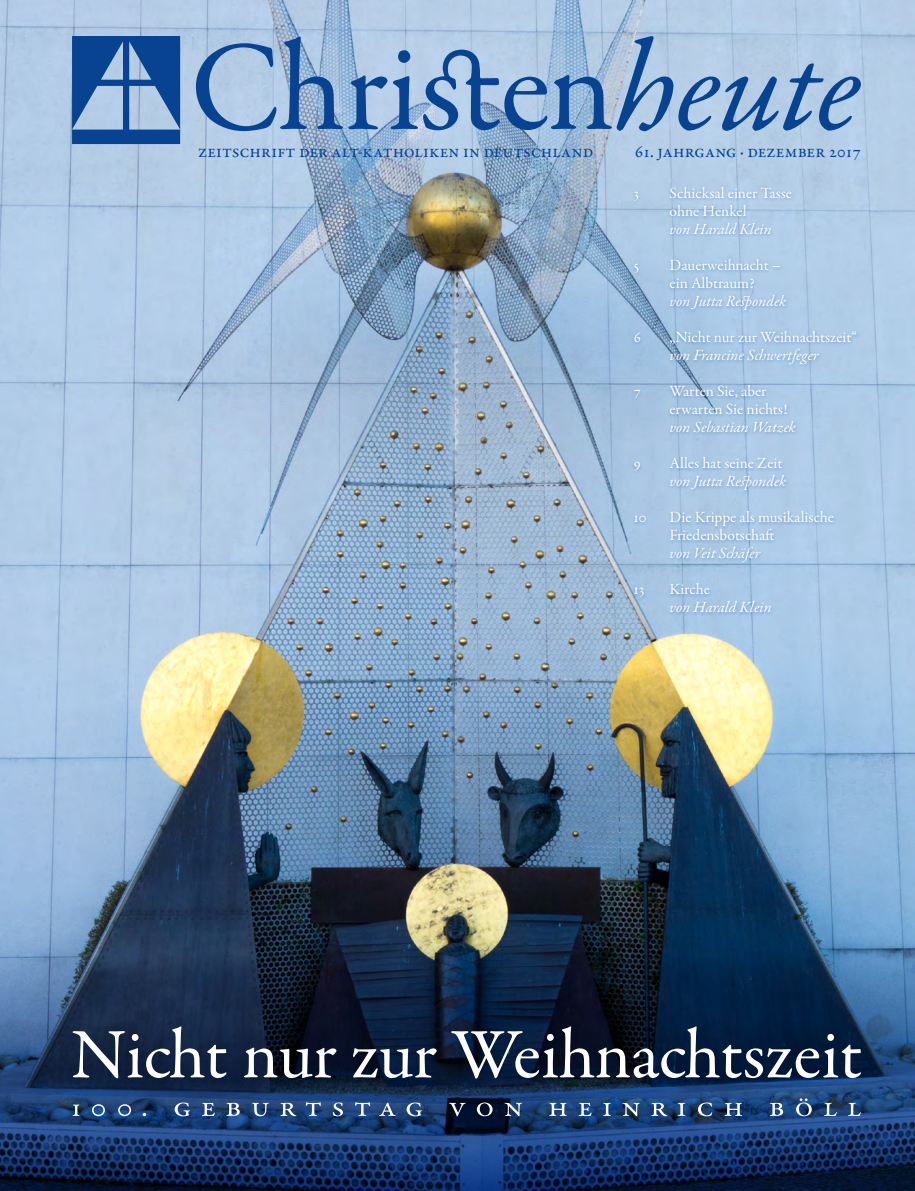
<style>
.page{position:relative;width:915px;height:1191px;background:#fff}
.page>*{position:absolute;margin:0;border:0;box-sizing:border-box;transform-origin:0 0}
.t1{font:18px "Garamond Premr Pro";color:#074391}
.t2{font:15.75px/18px "Garamond Premr Pro";letter-spacing:-.005em;color:#fff}
.t3{font:italic 15.75px "Garamond Premr Pro";color:#fff}
</style>
<div class="page">
<img style="left:0;top:0;width:914px;height:936px">
<svg style="left:196px;top:36px;width:664px;height:95px;fill:#b3cbe4"></svg>
<svg style="left:72px;top:36px;width:108px;height:108px"></svg>
<svg style="left:0;top:936px;width:914px;height:255px"></svg>
<div style="left:631px;top:185px;width:228px;height:432px;background:#074391;opacity:.33"></div>
<svg style="left:73px;top:1026px;width:787px;height:52px"></svg>
<svg style="left:73px;top:1098px;width:787px;height:18px"></svg>
<p class="t1" style="left:198px;top:141px;width:397px">Zeitschrift der Alt-Katholiken in Deutschland</p>
<p class="t1" style="left:634px;top:141px;width:227px">61. Jahrgang · Dezember 2017</p>
<p class="t2" style="left:633px;top:184px;width:7px">3</p>
<p class="t2" style="left:669px;top:184px;width:124px">Schicksal einer Tasse ohne Henkel</p>
<p class="t3" style="left:669px;top:219px;width:103px">von Harald Klein</p>
<p class="t2" style="left:633px;top:256px;width:8px">5</p>
<p class="t2" style="left:669px;top:256px;width:113px">Dauerweihnacht – ein Albtraum?</p>
<p class="t3" style="left:669px;top:291px;width:118px">von Jutta Respondek</p>
<p class="t2" style="left:633px;top:328px;width:9px">6</p>
<p class="t2" style="left:669px;top:328px;width:189px">„Nicht nur zur Weihnachtszeit“</p>
<p class="t3" style="left:669px;top:345px;width:151px">von Francine Schwertfeger</p>
<p class="t2" style="left:633px;top:382px;width:9px">7</p>
<p class="t2" style="left:669px;top:382px;width:120px">Warten Sie, aber erwarten Sie nichts!</p>
<p class="t3" style="left:669px;top:417px;width:128px">von Sebastian Watzek</p>
<p class="t2" style="left:633px;top:454px;width:9px">9</p>
<p class="t2" style="left:669px;top:454px;width:114px">Alles hat seine Zeit</p>
<p class="t3" style="left:669px;top:471px;width:118px">von Jutta Respondek</p>
<p class="t2" style="left:633px;top:508px;width:15px">10</p>
<p class="t2" style="left:669px;top:508px;width:166px">Die Krippe als musikalische<br>Friedensbotschaft</p>
<p class="t3" style="left:669px;top:543px;width:92px">von Veit Schäfer</p>
<p class="t2" style="left:633px;top:580px;width:13px">13</p>
<p class="t2" style="left:669px;top:580px;width:42px">Kirche</p>
<p class="t3" style="left:669px;top:597px;width:103px">von Harald Klein</p>
</div>
